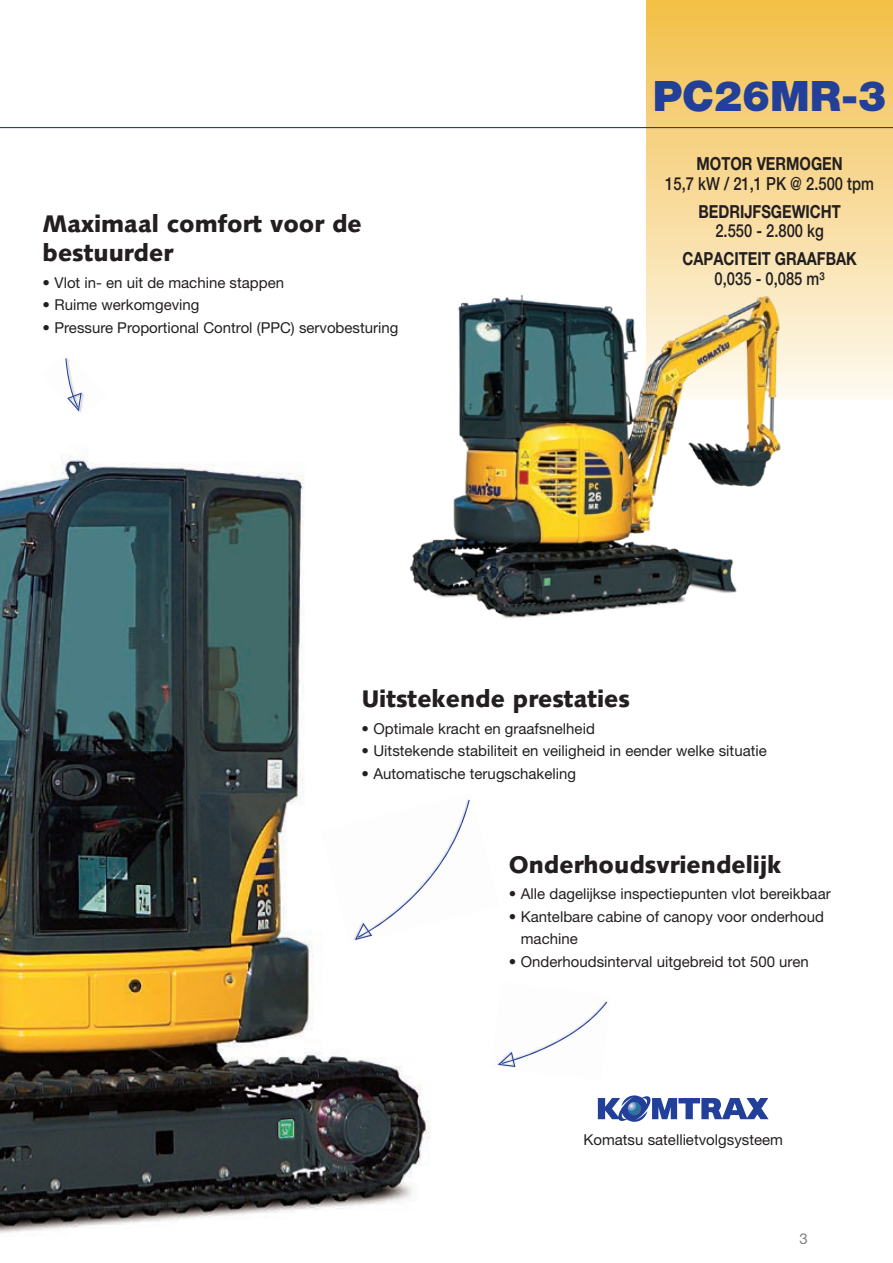
<style>
.page{position:relative;width:893px;height:1263px;background:#fff}
.page>*{position:absolute;margin:0;border:0;box-sizing:border-box;transform-origin:0 0}
.t1{font:900 42px "Helvetica Neue LT Pro";color:#223f99}
.t2{font:900 24px/28.8px "Syntax LTCE";color:#231f20}
.t3{font:500 18px "Helvetica Neue LT Pro";color:#231f20;scale:.82 1}
.t4{font:700 18px "Helvetica Neue LT Pro";color:#231f20;scale:.82 1}
.t5{font:15px/22.5px "Helvetica Neue LT Pro";color:#231f20}
.t6{font:15px "Helvetica Neue LT Pro";color:#808285}
</style>
<div class="page">
<div style="left:646px;top:0;width:247px;height:400px;background:linear-gradient(to bottom,#f2be47,#fef9f0)"></div>
<hr style="left:0;top:127px;width:893px;height:1px;background:#223f99">
<img style="left:0;top:454px;width:430px;height:780px">
<img style="left:78px;top:393px;width:6px;height:19px">
<svg style="left:65px;top:358px;width:17px;height:53px"></svg>
<svg style="left:498px;top:1002px;width:109px;height:65px"></svg>
<img style="left:321px;top:793px;width:148px;height:151px">
<svg style="left:355px;top:800px;width:115px;height:140px"></svg>
<svg style="left:598px;top:1095px;width:170px;height:27px"></svg>
<img style="left:407px;top:287px;width:377px;height:335px">
<h2 class="t2" style="left:43px;top:209px;width:321px">Maximaal comfort voor de bestuurder</h2>
<p class="t5" style="left:43px;top:271px;width:243px">• Vlot in- en uit de machine stappen</p>
<p class="t5" style="left:43px;top:293px;width:159px">• Ruime werkomgeving</p>
<p class="t5" style="left:43px;top:316px;width:357px">• Pressure Proportional Control (PPC) servobesturing</p>
<h1 class="t1" style="left:653px;top:71px;width:235px">PC26MR-3</h1>
<p class="t4" style="left:696px;top:152px;width:180px">MOTOR VERMOGEN</p>
<p class="t3" style="left:665px;top:172px;width:256px">15,7 kW / 21,1 PK @ 2.500 tpm</p>
<p class="t4" style="left:698px;top:200px;width:175px">BEDRIJFSGEWICHT</p>
<p class="t3" style="left:715px;top:220px;width:134px">2.550 - 2.800 kg</p>
<p class="t4" style="left:682px;top:247px;width:214px">CAPACITEIT GRAAFBAK</p>
<p class="t3" style="left:715px;top:267px;width:136px">0,035 - 0,085 m³</p>
<h2 class="t2" style="left:361px;top:684px;width:270px">Uitstekende prestaties</h2>
<p class="t5" style="left:361px;top:717px;width:235px">• Optimale kracht en graafsnelheid</p>
<p class="t5" style="left:361px;top:739px;width:407px">• Uitstekende stabiliteit en veiligheid in eender welke situatie</p>
<p class="t5" style="left:361px;top:762px;width:216px">• Automatische terugschakeling</p>
<h2 class="t2" style="left:509px;top:850px;width:274px">Onderhoudsvriendelijk</h2>
<p class="t5" style="left:509px;top:882px;width:323px">• Alle dagelijkse inspectiepunten vlot bereikbaar</p>
<p class="t5" style="left:521px;top:905px;width:305px;text-indent:-12px">• Kantelbare cabine of canopy voor onderhoud machine</p>
<p class="t5" style="left:509px;top:950px;width:301px">• Onderhoudsinterval uitgebreid tot 500 uren</p>
<p class="t5" style="left:583px;top:1128px;width:201px">Komatsu satellietvolgsysteem</p>
<p class="t6" style="left:800px;top:1229px;width:10px">3</p>
</div>
